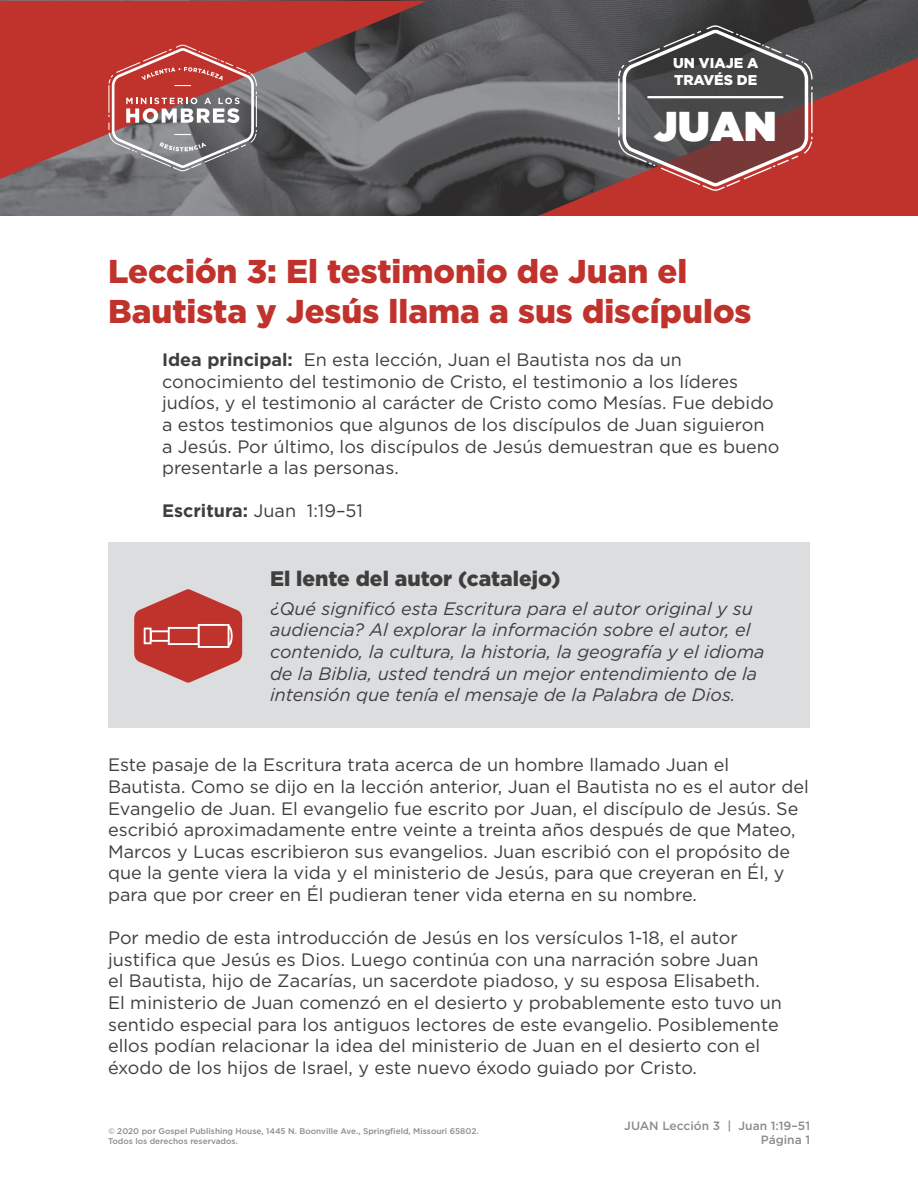
<style>
.page{position:relative;width:918px;height:1188px;background:#fff}
.page>*{position:absolute;margin:0;border:0;box-sizing:border-box;transform-origin:0 0}
.t1{font:41.55px "Gotham Ultra";color:#fff}
.Paragraph_Content{font:900 33px/39.6px "Gotham";color:#c0332d}
.t2{font:900 21px "Gotham";color:#3e3e3f}
.Paragraph_Content-2{font:18px/21.6px "Gotham";color:#3e3e3f}
.t3{font:italic 18px/21.6px "Gotham";color:#3e3e3f}
.t4{font:900 14.25px/17.1px "Gotham";color:#fff}
.t5{font:500 12px/14.4px "Gotham";color:#3e3e3f;text-align:right}
.t6{font:500 8.25px/9.9px "Gotham";color:#3e3e3f}
.s1{font-weight:700}
</style>
<div class="page">
<img style="left:0;top:1px;width:918px;height:215px">
<svg style="left:0;top:1px;width:428px;height:178px;background:#954e4c"></svg>
<svg style="left:538px;top:58px;width:380px;height:158px;background:#994441"></svg>
<svg style="left:618px;top:25px;width:195px;height:166px;background:#6c5252"></svg>
<hr style="left:648px;top:96px;width:134px;height:2px;background:#fff">
<svg style="left:108px;top:44px;width:149px;height:127px;background:#a76f6e"></svg>
<div style="left:108px;top:543px;width:702px;height:185px;background:#dcdddf"></div>
<svg style="left:134px;top:589px;width:108px;height:94px"></svg>
<p class="t4" style="left:673px;top:54px;width:87px">UN VIAJE A<br>TRAVÉS DE</p>
<h1 class="t1" style="left:654px;top:102px;width:124px">JUAN</h1>
<p class="Paragraph_Content" style="left:108px;top:252px;width:645px">Lección 3: El testimonio de Juan el<br>Bautista y Jesús llama a sus discípulos</p>
<p class="Paragraph_Content-2" style="left:162px;top:349px;width:619px"><span class="s1">Idea principal:</span> En esta lección, Juan el Bautista nos da un conocimiento del testimonio de Cristo, el testimonio a los líderes judíos, y el testimonio al carácter de Cristo como Mesías. Fue debido a estos testimonios que algunos de los discípulos de Juan siguieron<br>a Jesús. Por último, los discípulos de Jesús demuestran que es bueno presentarle a las personas.</p>
<p class="Paragraph_Content-2" style="left:162px;top:500px;width:202px"><span class="s1">Escritura:</span> Juan 1:19–51</p>
<p class="t2" style="left:270px;top:565px;width:292px">El lente del autor (catalejo)</p>
<p class="t3" style="left:270px;top:597px;width:496px">¿Qué significó esta Escritura para el autor original y su audiencia? Al explorar la información sobre el autor, el contenido, la cultura, la historia, la geografía y el idioma de la Biblia, usted tendrá un mejor entendimiento de la intensión que tenía el mensaje de la Palabra de Dios.</p>
<p class="Paragraph_Content-2" style="left:108px;top:754px;width:702px">Este pasaje de la Escritura trata acerca de un hombre llamado Juan el Bautista. Como se dijo en la lección anterior, Juan el Bautista no es el autor del Evangelio de Juan. El evangelio fue escrito por Juan, el discípulo de Jesús. Se escribió aproximadamente entre veinte a treinta años después de que Mateo, Marcos y Lucas escribieron sus evangelios. Juan escribió con el propósito de que la gente viera la vida y el ministerio de Jesús, para que creyeran en Él, y para que por creer en Él pudieran tener vida eterna en su nombre.</p>
<p class="Paragraph_Content-2" style="left:108px;top:927px;width:676px">Por medio de esta introducción de Jesús en los versículos 1-18, el autor justifica que Jesús es Dios. Luego continúa con una narración sobre Juan<br>el Bautista, hijo de Zacarías, un sacerdote piadoso, y su esposa Elisabeth.<br>El ministerio de Juan comenzó en el desierto y probablemente esto tuvo un sentido especial para los antiguos lectores de este evangelio. Posiblemente ellos podían relacionar la idea del ministerio de Juan en el desierto con el éxodo de los hijos de Israel, y este nuevo éxodo guiado por Cristo.</p>
<p class="t6" style="left:108px;top:1126px;width:372px">© 2020 por Gospel Publishing House, 1445 N. Boonville Ave., Springfield, Missouri 65802.<br>Todos los derechos reservados.</p>
<p class="t5" style="left:624px;top:1118px;width:187px">JUAN Lección 3 | Juan 1:19–51<br>Página 1</p>
</div>
